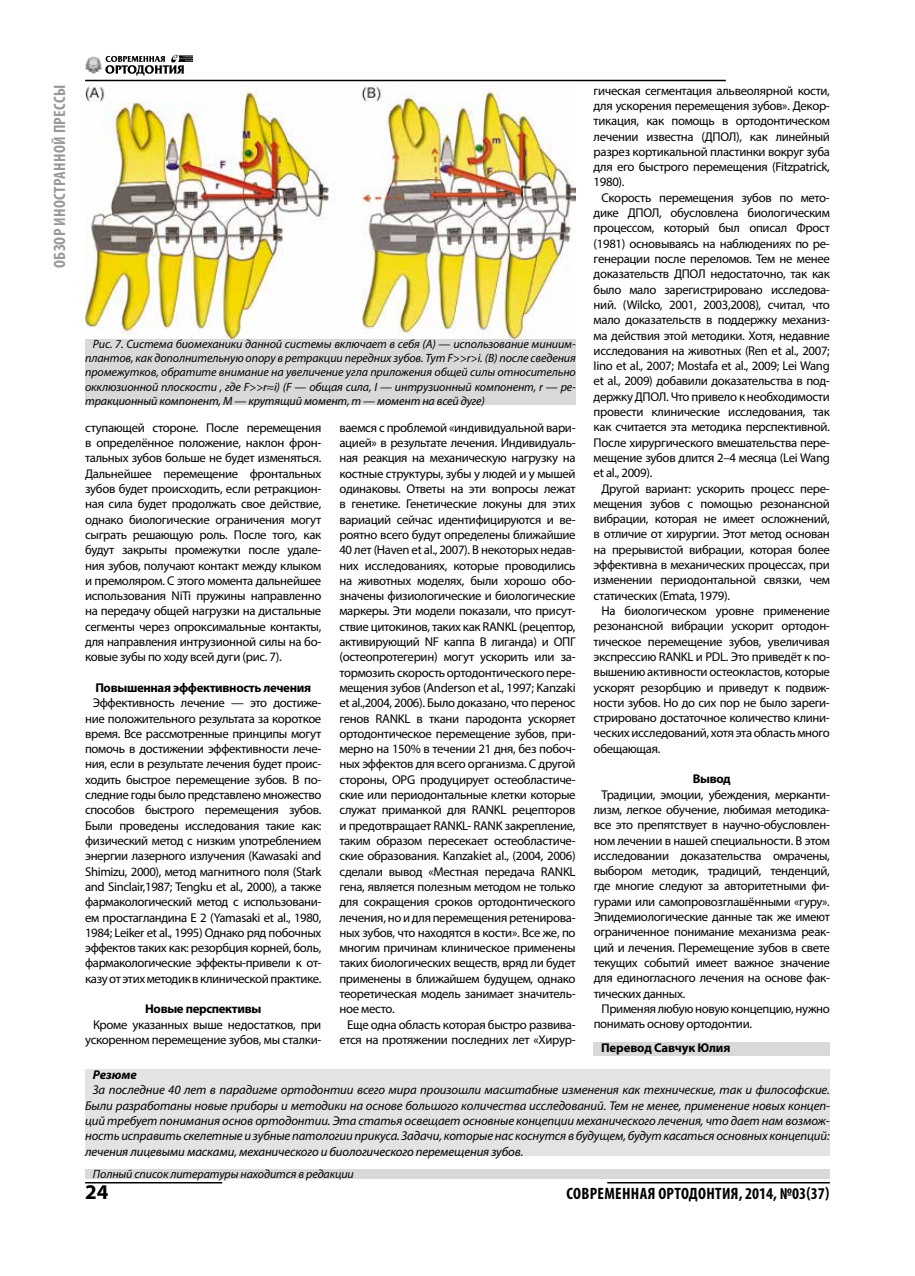
<style>
.page{position:relative;width:915px;height:1276px;background:#fff}
.page>*{position:absolute;margin:0;border:0;box-sizing:border-box;transform-origin:0 0}
.t1{font:700 21px "Myriad Pro";color:#000}
.t2{font:700 condensed 16.5px "Myriad Pro";letter-spacing:.02em;color:#000}
.t3{font:700 condensed 16.5px "Myriad Pro";letter-spacing:.02em;color:#999}
.t4{font:12.75px/15.3px "Myriad Pro";letter-spacing:-.025em;color:#000;text-align:justify}
.t5{font:italic 12.75px/15.3px "Myriad Pro";letter-spacing:-.01em;color:#000;text-align:justify}
.t6{font:700 12.75px "Myriad Pro";letter-spacing:-.025em;color:#000}
.t7{font:italic 700 12.75px "Myriad Pro";letter-spacing:-.01em;color:#000}
.t8{font:italic 12px/14.4px "Myriad Pro";letter-spacing:-.01em;color:#000;text-align:justify}
</style>
<div class="page">
<hr style="left:85px;top:80px;width:640px;height:1px;background:#000">
<hr style="left:607px;top:1182px;width:222px;height:1px;background:#000">
<hr style="left:85px;top:1182px;width:137px;height:1px;background:#000">
<svg style="left:105px;top:54px;width:88px;height:22px"></svg>
<img style="left:85px;top:56px;width:16px;height:18px">
<div style="left:85px;top:338px;width:490px;height:67px;background:#d9d9d9"></div>
<img style="left:85px;top:85px;width:490px;height:253px">
<div style="left:85px;top:1069px;width:744px;height:86px;background:#e3e3e3"></div>
<div style="left:85px;top:1169px;width:744px;height:9px;background:#d9d9d9"></div>
<div style="left:593px;top:1042px;width:236px;height:14px;background:#d9d9d9"></div>
<p class="t3" style="left:49px;top:268px;width:184px;rotate:-90deg">ОБЗОР ИНОСТРАННОЙ ПРЕССЫ</p>
<p class="t8" style="left:85px;top:336px;width:492px;text-indent:8px">Рис. 7. Система биомеханики данной системы включает в себя (А) — использование миниим&shy;плантов, как дополнительную опору в ретракции передних зубов. Тут F&gt;&gt;r&gt;i. (B) после сведения промежутков, обратите внимание на увеличение угла приложения общей силы относительно окклюзионной плоскости , где F&gt;&gt;r≈i) (F — общая сила, I — интрузионный компонент, r — ре&shy;тракционный компонент, M — крутящий момент, m — момент на всей дуге)</p>
<p class="t4" style="left:85px;top:420px;width:238px">ступающей стороне. После перемещения в определённое положение, наклон фрон&shy;тальных зубов больше не будет изменяться.<br>Дальнейшее перемещение фронтальных зубов будет происходить, если ретракцион&shy;ная сила будет продолжать свое действие, однако биологические ограничения могут сыграть решающую роль. После того, как будут закрыты промежутки после удале&shy;ния зубов, получают контакт между клыком и премоляром. С этого момента дальнейшее использования NiTi пружины направленно на передачу общей нагрузки на дистальные сегменты через опроксимальные контакты, для направления интрузионной силы на бо&shy;ковые зубы по ходу всей дуги (рис. 7).</p>
<p class="t6" style="left:95px;top:679px;width:217px">Повышенная эффективность лечения</p>
<p class="t4" style="left:85px;top:695px;width:238px;text-indent:8px">Эффективность лечение — это достиже&shy;ние положительного результата за короткое время. Все рассмотренные принципы могут помочь в достижении эффективности лече&shy;ния, если в результате лечения будет проис&shy;ходить быстрое перемещение зубов. В по&shy;следние годы было представлено множество способов быстрого перемещения зубов.<br>Были проведены исследования такие как: физический метод с низким употреблением энергии лазерного излучения (Kawasaki and Shimizu, 2000), метод магнитного поля (Stark and Sinclair,1987; Tengku et al., 2000), а также фармакологический метод с использовани&shy;ем простагландина Е 2 (Yamasaki et al., 1980, 1984; Leiker et al., 1995) Однако ряд побочных эффектов таких как: резорбция корней, боль, фармакологические эффекты-привели к от&shy;казу от этих методик в клинической практике.</p>
<p class="t6" style="left:145px;top:1000px;width:118px">Новые перспективы</p>
<p class="t4" style="left:85px;top:1016px;width:238px;text-align:right">Кроме указанных выше недостатков, при ускоренном перемещение зубов, мы сталки-</p>
<p class="t4" style="left:339px;top:420px;width:238px">ваемся с проблемой «индивидуальной вари&shy;ацией» в результате лечения. Индивидуаль&shy;ная реакция на механическую нагрузку на костные структуры, зубы у людей и у мышей одинаковы. Ответы на эти вопросы лежат в генетике. Генетические локуны для этих вариаций сейчас идентифицируются и ве&shy;роятно всего будут определены ближайшие 40 лет (Haven et al., 2007). В некоторых недав&shy;них исследованиях, которые проводились на животных моделях, были хорошо обо&shy;значены физиологические и биологические маркеры. Эти модели показали, что присут&shy;ствие цитокинов, таких как RANKL (рецептор, активирующий NF каппа В лиганда) и ОПГ (остеопротегерин) могут ускорить или за&shy;тормозить скорость ортодонтического пере&shy;мещения зубов (Anderson et al., 1997; Kanzaki et al.,2004, 2006). Было доказано, что перенос генов RANKL в ткани пародонта ускоряет ортодонтическое перемещение зубов, при&shy;мерно на 150% в течении 21 дня, без побоч&shy;ных эффектов для всего организма. С другой стороны, OPG продуцирует остеобластиче&shy;ские или периодонтальные клетки которые служат приманкой для RANKL рецепторов и предотвращает RANKL- RANK закрепление, таким образом пересекает остеобластиче&shy;ские образования. Kanzakiet al., (2004, 2006) сделали вывод «Местная передача RANKL гена, является полезным методом не только для сокращения сроков ортодонтического лечения, но и для перемещения ретенирова&shy;ных зубов, что находятся в кости». Все же, по многим причинам клиническое применены таких биологических веществ, вряд ли будет применены в ближайшем будущем, однако теоретическая модель занимает значитель&shy;ное место.</p>
<p class="t4" style="left:339px;top:1016px;width:238px;text-align:right">Еще одна область которая быстро развива&shy;ется на протяжении последних лет «Хирур-</p>
<p class="t4" style="left:593px;top:82px;width:238px">гическая сегментация альвеолярной кости, для ускорения перемещения зубов». Декор&shy;тикация, как помощь в ортодонтическом лечении известна (ДПОЛ), как линейный разрез кортикальной пластинки вокруг зуба для его быстрого перемещения (Fitzpatrick, 1980).</p>
<p class="t4" style="left:593px;top:190px;width:238px;text-indent:8px">Скорость перемещения зубов по мето&shy;дике ДПОЛ, обусловлена биологическим процессом, который был описал Фрост (1981) основываясь на наблюдениях по ре&shy;генерации после переломов. Тем не менее доказательств ДПОЛ недостаточно, так как было мало зарегистрировано исследова&shy;ний. (Wilcko, 2001, 2003,2008), считал, что мало доказательств в поддержку механиз&shy;ма действия этой методики. Хотя, недавние исследования на животных (Ren et al., 2007; Iino et al., 2007; Mostafa et al., 2009; Lei Wang et al., 2009) добавили доказательства в под&shy;держку ДПОЛ. Что привело к необходимости провести клинические исследования, так как считается эта методика перспективной.<br>После хирургического вмешательства пере&shy;мещение зубов длится 2–4 месяца (Lei Wang et al., 2009).</p>
<p class="t4" style="left:593px;top:480px;width:238px;text-indent:8px">Другой вариант: ускорить процесс пере&shy;мещения зубов с помощью резонансной вибрации, которая не имеет осложнений, в отличие от хирургии. Этот метод основан на прерывистой вибрации, которая более эффективна в механических процессах, при изменении периодонтальной связки, чем статических (Emata, 1979).</p>
<p class="t4" style="left:593px;top:603px;width:238px;text-indent:8px">На биологическом уровне применение резонансной вибрации ускорит ортодон&shy;тическое перемещение зубов, увеличивая экспрессию RANKL и PDL. Это приведёт к по&shy;вышению активности остеокластов, которые ускорят резорбцию и приведут к подвиж&shy;ности зубов. Но до сих пор не было зареги&shy;стрировано достаточное количество клини&shy;ческих исследований, хотя эта область много обещающая.</p>
<p class="t6" style="left:692px;top:770px;width:40px">Вывод</p>
<p class="t4" style="left:593px;top:786px;width:238px;text-indent:8px">Традиции, эмоции, убеждения, мерканти&shy;лизм, легкое обучение, любимая методика&shy;все это препятствует в научно-обусловлен&shy;ном лечении в нашей специальности. В этом исследовании доказательства омрачены, выбором методик, традиций, тенденций, где многие следуют за авторитетными фи&shy;гурами или самопровозглашёнными «гуру».<br>Эпидемиологические данные так же имеют ограниченное понимание механизма реак&shy;ций и лечения. Перемещение зубов в свете текущих событий имеет важное значение для единогласного лечения на основе фак&shy;тических данных.</p>
<p class="t4" style="left:593px;top:1000px;width:238px;text-indent:8px">Применяя любую новую концепцию, нужно понимать основу ортодонтии.</p>
<p class="t6" style="left:601px;top:1039px;width:131px">Перевод Савчук Юлия</p>
<p class="t7" style="left:93px;top:1066px;width:45px">Резюме</p>
<p class="t5" style="left:85px;top:1082px;width:746px;text-indent:8px">За последние 40 лет в парадигме ортодонтии всего мира произошли масштабные изменения как технические, так и философские.<br>Были разработаны новые приборы и методики на основе большого количества исследований. Тем не менее, применение новых концеп&shy;ций требует понимания основ ортодонтии. Эта статья освещает основные концепции механического лечения, что дает нам возмож&shy;ность исправить скелетные и зубные патологии прикуса. Задачи, которые нас коснутся в будущем, будут касаться основных концепций: лечения лицевыми масками, механического и биологического перемещения зубов.</p>
<p class="t8" style="left:93px;top:1166px;width:262px">Полный список литературы находится в редакции</p>
<h1 class="t1" style="left:85px;top:1178px;width:25px">24</h1>
<p class="t2" style="left:566px;top:1182px;width:264px">СОВРЕМЕННАЯ ОРТОДОНТИЯ, 2014, №03(37)</p>
</div>
